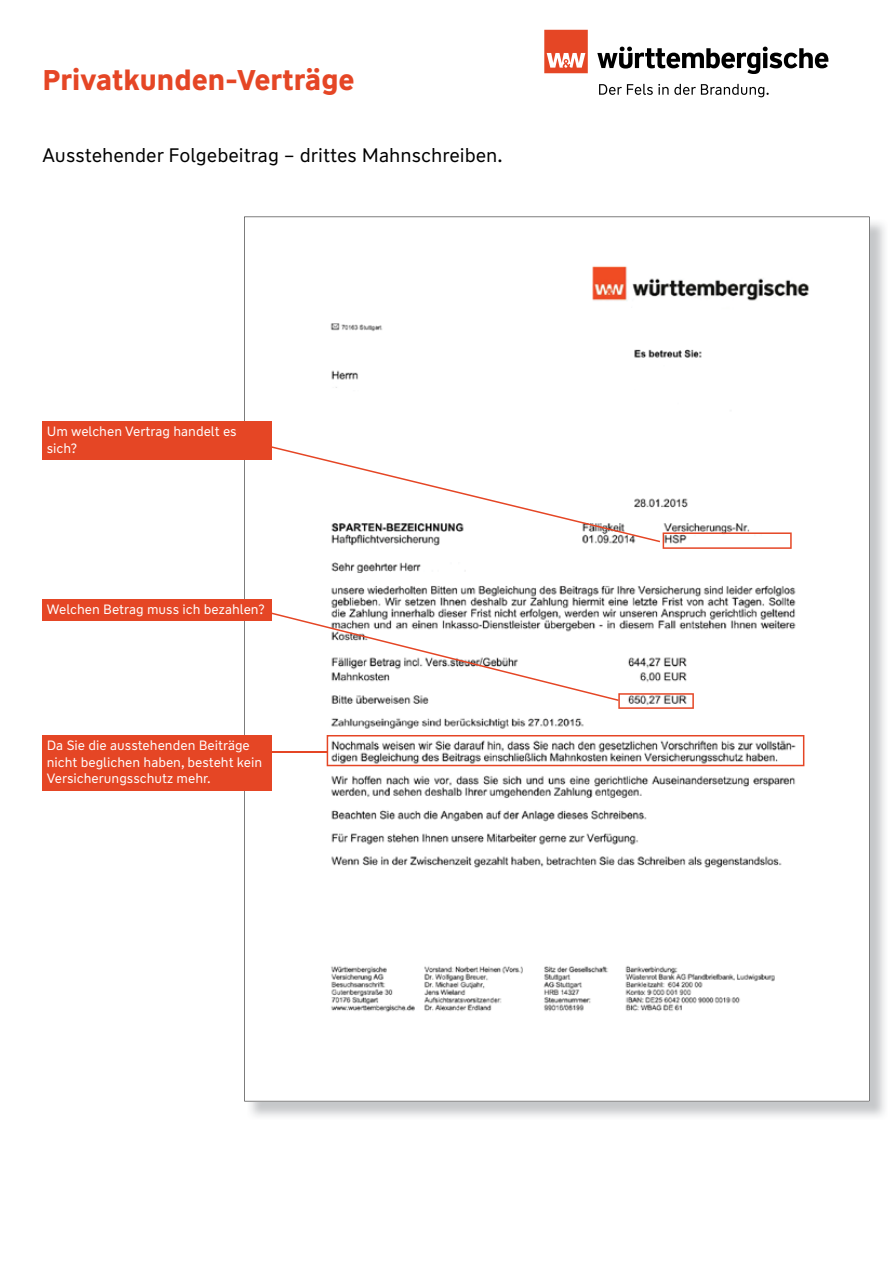
<style>
.page{position:relative;width:893px;height:1263px;background:#fff}
.page>*{position:absolute;margin:0;border:0;box-sizing:border-box;transform-origin:0 0}
.t1{font:700 28.5px "WW Type";color:#e54625}
.t2{font:19.5px "WW Type";color:#000}
.t3{font:13.5px/16.5px "WW Type";color:#fff}
</style>
<div class="page">
<svg style="left:599px;top:84px;width:170px;height:13px"></svg>
<svg style="left:597px;top:47px;width:231px;height:27px"></svg>
<svg style="left:544px;top:30px;width:44px;height:43px;background:#ea6a4f"></svg>
<svg style="left:244px;top:217px;width:626px;height:884px"></svg>
<div style="left:43px;top:421px;width:229px;height:39px;background:#e54625"></div>
<div style="left:43px;top:600px;width:229px;height:21px;background:#e54625"></div>
<svg style="left:327px;top:735px;width:477px;height:31px"></svg>
<div style="left:43px;top:736px;width:229px;height:55px;background:#e54625"></div>
<svg style="left:263px;top:444px;width:529px;height:105px"></svg>
<svg style="left:263px;top:610px;width:431px;height:99px"></svg>
<hr style="left:263px;top:751px;width:64px;height:1px;background:#e54625">
<h1 class="t1" style="left:43px;top:61px;width:314px">Privatkunden-Verträge</h1>
<h2 class="t2" style="left:43px;top:143px;width:462px">Ausstehender Folgebeitrag – drittes Mahnschreiben.</h2>
<p class="t3" style="left:47px;top:423px;width:191px">Um welchen Vertrag handelt es sich?</p>
<p class="t3" style="left:47px;top:601px;width:219px">Welchen Betrag muss ich bezahlen?</p>
<p class="t3" style="left:47px;top:738px;width:217px">Da Sie die ausstehenden Beiträge nicht beglichen haben, besteht kein<br>Versicherungsschutz mehr.</p>
</div>
